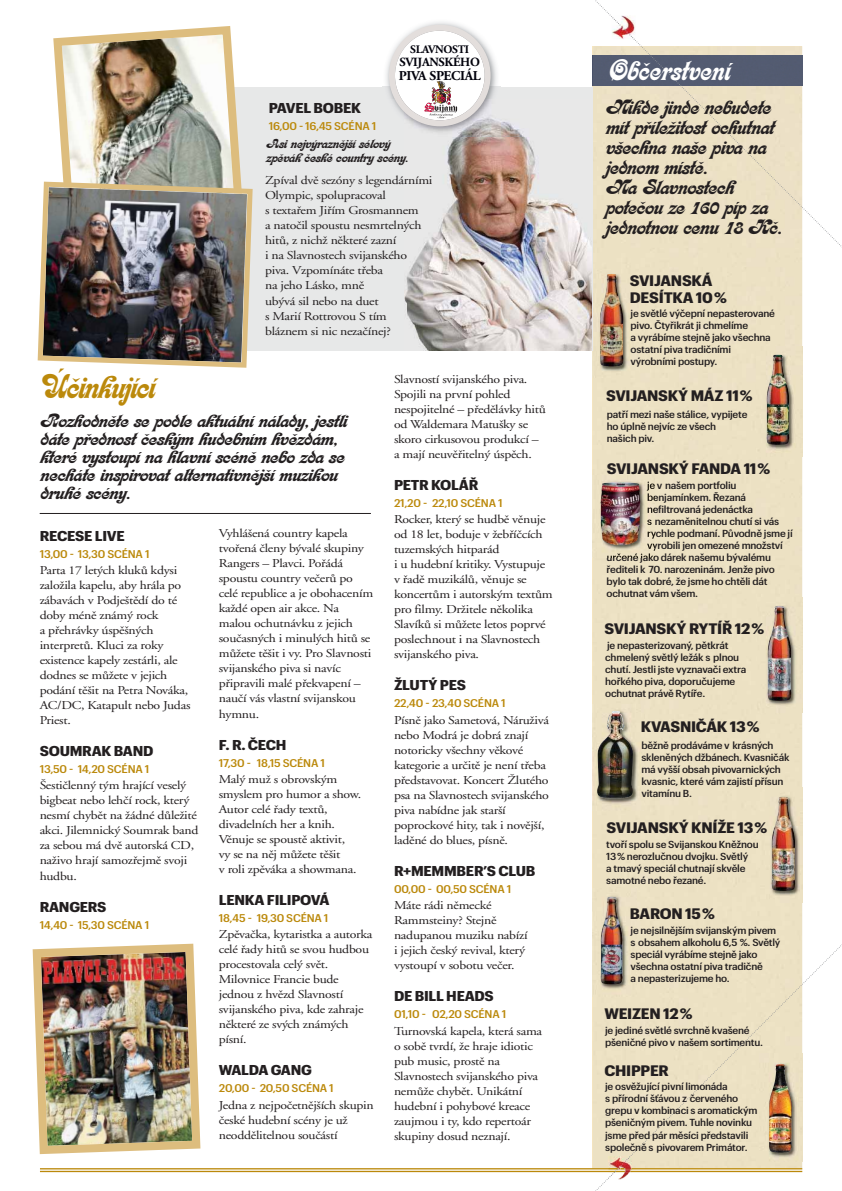
<style>
.page{position:relative;width:842px;height:1191px;background:#fff}
.page>*{position:absolute;margin:0;border:0;box-sizing:border-box;transform-origin:0 0}
.t1{font:35.7px "Kalligraphia DCE";letter-spacing:-.025em;color:#bb890b}
.t2{font:31px "Kalligraphia DCE";color:#fff}
.t3{font:22px/20px "Kalligraphia DCE";letter-spacing:-.02em;color:#231f20;scale:1.1 1}
.t4{font:20px/18px "Kalligraphia DCE";letter-spacing:-.02em;color:#231f20;scale:1.15 1}
.t5{font:700 14.9px/17px "Graphik Compact";letter-spacing:-.015em;color:#231f20;scale:1.15 1}
.t6{font:700 14px "Graphik Compact";letter-spacing:-.015em;color:#231f20;scale:1.15 1}
.t7{font:14px/14px "Kalligraphia DCE";letter-spacing:-.02em;color:#231f20;scale:1.15 1}
.t8{font:700 13.5px "Adobe Garamond CE";letter-spacing:-.025em;color:#00000b}
.t9{font:700 12.5px "Adobe Garamond CE";letter-spacing:-.025em;color:#00000b}
.t10{font:12px/15px "Adobe Garamond CE";letter-spacing:-.02em;color:#231f20;scale:1.15 1}
.t11{font:700 11.5px "Adobe Garamond CE";letter-spacing:-.025em;color:#00000b}
.t12{font:500 11px "Graphik Compact";letter-spacing:-.015em;color:#bb890b;scale:1.15 1}
.t13{font:500 10px/12px "Graphik Compact";letter-spacing:-.02em;color:#231f20;scale:1.15 1}
</style>
<div class="page">
<hr style="left:40px;top:513px;width:331px;height:1px;background:#231f20">
<img style="left:32px;top:943px;width:169px;height:212px">
<hr style="left:40px;top:1168px;width:762px;height:1px;background:#bb890b">
<hr style="left:40px;top:1170px;width:762px;height:2px;background:#bb890b">
<div style="left:223px;top:87px;width:369px;height:263px;background:#e7e8e8"></div>
<img style="left:405px;top:136px;width:177px;height:214px">
<img style="left:501px;top:122px;width:22px;height:14px">
<img style="left:53px;top:26px;width:188px;height:153px">
<img style="left:37px;top:179px;width:218px;height:189px">
<svg style="left:582px;top:0;width:260px;height:1191px"></svg>
<img style="left:612px;top:16px;width:23px;height:23px">
<img style="left:614px;top:19px;width:21px;height:20px">
<img style="left:608px;top:1156px;width:24px;height:23px">
<img style="left:609px;top:1156px;width:21px;height:21px">
<img style="left:760px;top:1054px;width:46px;height:108px">
<img style="left:769px;top:1064px;width:23px;height:88px">
<img style="left:383px;top:22px;width:118px;height:114px">
<svg style="left:389px;top:25px;width:102px;height:101px"></svg>
<p class="t6" style="left:269px;top:100px;width:82px">PAVEL BOBEK</p>
<p class="t12" style="left:269px;top:120px;width:95px">16,00 - 16,45 SCÉNA 1</p>
<p class="t11" style="left:410px;top:45px;width:60px">SLAVNOSTI</p>
<p class="t9" style="left:399px;top:58px;width:82px">SVIJANSKÉHO</p>
<p class="t8" style="left:399px;top:71px;width:84px">PIVA SPECIÁL</p>
<p class="t7" style="left:267px;top:138px;width:125px">Asi nejvýraznější sélový zpěvák české country scény.</p>
<p class="t10" style="left:265px;top:174px;width:147px">Zpíval dvě sezóny s legendárními<br>Olympic, spolupracoval<br>s textařem Jiřím Grosmannem<br>a natočil spoustu nesmrtelných hitů, z nichž některé zazní<br>i na Slavnostech svijanského piva. Vzpomínáte třeba<br>na jeho Lásko, mně<br>ubývá sil nebo na duet<br>s Marií Rottrovou S tím bláznem si nic nezačínej?</p>
<h1 class="t1" style="left:40px;top:376px;width:118px">Účinkující</h1>
<h3 class="t4" style="left:41px;top:414px;width:269px">Rozhodněte se podle aktuální nálady, jestli dáte přednost českým hudebním hvězdám, které vystoupí na hlavní scéně nebo zda se necháte inspirovat alternativnější muzikou druhé scény.</h3>
<p class="t6" style="left:40px;top:527px;width:76px">RECESE LIVE</p>
<p class="t12" style="left:40px;top:548px;width:97px">13,00 - 13,30 SCÉNA 1</p>
<p class="t10" style="left:40px;top:563px;width:133px">Parta 17 letých kluků kdysi založila kapelu, aby hrála po zábavách v Podještědí do té doby méně známý rock<br>a přehrávky úspěšných interpretů. Kluci za roky existence kapely zestárli, ale dodnes se můžete v jejich podání těšit na Petra Nováka,<br>AC/DC, Katapult nebo Judas<br>Priest.</p>
<p class="t6" style="left:40px;top:743px;width:100px">SOUMRAK BAND</p>
<p class="t12" style="left:40px;top:763px;width:97px">13,50 - 14,20 SCÉNA 1</p>
<p class="t10" style="left:40px;top:778px;width:140px">Šestičlenný tým hrající veselý bigbeat nebo lehčí rock, který nesmí chybět na žádné důležité akci. Jilemnický Soumrak band za sebou má dvě autorská CD, naživo hrají samozřejmě svoji hudbu.</p>
<p class="t6" style="left:40px;top:898px;width:60px">RANGERS</p>
<p class="t12" style="left:40px;top:919px;width:97px">14,40 - 15,30 SCÉNA 1</p>
<p class="t10" style="left:219px;top:526px;width:136px">Vyhlášená country kapela tvořená členy bývalé skupiny<br>Rangers – Plavci. Pořádá spoustu country večerů po celé republice a je obohacením každé open air akce. Na malou ochutnávku z jejich současných i minulých hitů se můžete těšit i vy. Pro Slavnosti svijanského piva si navíc připravili malé překvapení – naučí vás vlastní svijanskou hymnu.</p>
<p class="t6" style="left:219px;top:736px;width:60px">F. R. ČECH</p>
<p class="t12" style="left:219px;top:757px;width:94px">17,30 - 18,15 SCÉNA 1</p>
<p class="t10" style="left:219px;top:772px;width:125px">Malý muž s obrovským smyslem pro humor a show.<br>Autor celé řady textů, divadelních her a knih.<br>Věnuje se spoustě aktivit,<br>vy se na něj můžete těšit<br>v roli zpěváka a showmana.</p>
<p class="t6" style="left:219px;top:892px;width:98px">LENKA FILIPOVÁ</p>
<p class="t12" style="left:219px;top:912px;width:97px">18,45 - 19,30 SCÉNA 1</p>
<p class="t10" style="left:219px;top:927px;width:135px">Zpěvačka, kytaristka a autorka celé řady hitů se svou hudbou procestovala celý svět.<br>Milovnice Francie bude jednou z hvězd Slavností svijanského piva, kde zahraje některé ze svých známých písní.</p>
<p class="t6" style="left:219px;top:1062px;width:82px">WALDA GANG</p>
<p class="t12" style="left:219px;top:1083px;width:102px">20,00 - 20,50 SCÉNA 1</p>
<p class="t10" style="left:219px;top:1098px;width:136px">Jedna z nejpočetnějších skupin české hudební scény je už neoddělitelnou součástí</p>
<p class="t10" style="left:394px;top:372px;width:134px">Slavností svijanského piva.<br>Spojili na první pohled nespojitelné – předělávky hitů od Waldemara Matušky se skoro cirkusovou produkcí – a mají neuvěřitelný úspěch.</p>
<p class="t6" style="left:394px;top:477px;width:75px">PETR KOLÁŘ</p>
<p class="t12" style="left:394px;top:497px;width:96px">21,20 - 22,10 SCÉNA 1</p>
<p class="t10" style="left:394px;top:512px;width:140px">Rocker, který se hudbě věnuje od 18 let, boduje v žebříčcích tuzemských hitparád<br>i u hudební kritiky. Vystupuje v řadě muzikálů, věnuje se koncertům i autorským textům pro filmy. Držitele několika<br>Slavíků si můžete letos poprvé poslechnout i na Slavnostech svijanského piva.</p>
<p class="t6" style="left:394px;top:677px;width:64px">ŽLUTÝ PES</p>
<p class="t12" style="left:394px;top:698px;width:99px">22,40 - 23,40 SCÉNA 1</p>
<p class="t10" style="left:394px;top:713px;width:136px">Písně jako Sametová, Náruživá nebo Modrá je dobrá znají notoricky všechny věkové kategorie a určitě je není třeba představovat. Koncert Žlutého psa na Slavnostech svijanského piva nabídne jak starší poprockové hity, tak i novější, laděné do blues, písně.</p>
<p class="t6" style="left:394px;top:863px;width:124px">R+MEMMBER’S CLUB</p>
<p class="t12" style="left:394px;top:883px;width:104px">00,00 - 00,50 SCÉNA 1</p>
<p class="t10" style="left:394px;top:898px;width:118px">Máte rádi německé<br>Rammsteiny? Stejně nadupanou muziku nabízí i jejich český revival, který vystoupí v sobotu večer.</p>
<p class="t6" style="left:394px;top:988px;width:88px">DE BILL HEADS</p>
<p class="t12" style="left:394px;top:1009px;width:99px">01,10 - 02,20 SCÉNA 1</p>
<p class="t10" style="left:394px;top:1024px;width:130px">Turnovská kapela, která sama o sobě tvrdí, že hraje idiotic pub music, prostě na<br>Slavnostech svijanského piva nemůže chybět. Unikátní hudební i pohybové kreace zaujmou i ty, kdo repertoár skupiny dosud neznají.</p>
<h2 class="t2" style="left:608px;top:61px;width:124px">Občerstvení</h2>
<h3 class="t3" style="left:606px;top:99px;width:162px">Nikde jinde nebudete mít příležitost ochutnat všechna naše piva na jednom místě.<br>Na Slavnostech potečou ze 160 píp za jednotnou cenu 18 Kč.</h3>
<p class="t5" style="left:630px;top:272px;width:86px">SVIJANSKÁ<br>DESÍTKA 10%</p>
<p class="t13" style="left:630px;top:308px;width:127px">je světlé výčepní nepasterované pivo. Čtyřikrát ji chmelíme<br>a vyrábíme stejně jako všechna ostatní piva tradičními výrobními postupy.</p>
<p class="t5" style="left:606px;top:387px;width:129px">SVIJANSKÝ MÁZ 11%</p>
<p class="t13" style="left:607px;top:409px;width:124px">patří mezi naše stálice, vypijete ho úplně nejvíc ze všech našich piv.</p>
<p class="t5" style="left:607px;top:460px;width:144px">SVIJANSKÝ FANDA 11%</p>
<p class="t13" style="left:647px;top:480px;width:79px">je v našem portfoliu</p>
<p class="t13" style="left:647px;top:492px;width:88px">benjamínkem. Řezaná</p>
<p class="t13" style="left:647px;top:504px;width:94px">nefiltrovaná jedenáctka</p>
<p class="t13" style="left:647px;top:516px;width:117px">s nezaměnitelnou chutí si vás</p>
<p class="t13" style="left:647px;top:528px;width:128px">rychle podmaní. Původně jsme jí</p>
<p class="t13" style="left:647px;top:540px;width:120px">vyrobili jen omezené množství</p>
<p class="t13" style="left:607px;top:552px;width:145px">určené jako dárek našemu bývalému</p>
<p class="t13" style="left:607px;top:564px;width:148px">řediteli k 70. narozeninám. Jenže pivo</p>
<p class="t13" style="left:607px;top:576px;width:141px">bylo tak dobré, že jsme ho chtěli dát</p>
<p class="t13" style="left:607px;top:588px;width:81px">ochutnat vám všem.</p>
<p class="t5" style="left:604px;top:621px;width:140px">SVIJANSKÝ RYTÍŘ 12%</p>
<p class="t13" style="left:605px;top:640px;width:124px">je nepasterizovaný, pětkrát chmelený světlý ležák s plnou chutí. Jestli jste vyznavači extra hořkého piva, doporučujeme ochutnat právě Rytíře.</p>
<p class="t5" style="left:641px;top:718px;width:105px">KVASNIČÁK 13%</p>
<p class="t13" style="left:641px;top:740px;width:130px">běžně prodáváme v krásných skleněných džbánech. Kvasničák má vyšší obsah pivovarnických kvasnic, které vám zajistí přísun vitamínu B.</p>
<p class="t5" style="left:606px;top:819px;width:141px">SVIJANSKÝ KNÍŽE 13%</p>
<p class="t13" style="left:606px;top:839px;width:134px">tvoří spolu se Svijanskou Kněžnou<br>13% nerozlučnou dvojku. Světlý<br>a tmavý speciál chutnají skvěle samotné nebo řezané.</p>
<p class="t5" style="left:630px;top:905px;width:75px">BARON 15%</p>
<p class="t13" style="left:630px;top:924px;width:132px">je nejsilnějším svijanským pivem s obsahem alkoholu 6,5 %. Světlý speciál vyrábíme stejně jako všechna ostatní piva tradičně<br>a nepasterizujeme ho.</p>
<p class="t5" style="left:604px;top:1005px;width:78px">WEIZEN 12%</p>
<p class="t13" style="left:605px;top:1024px;width:139px">je jediné světlé svrchně kvašené pšeničné pivo v našem sortimentu.</p>
<p class="t5" style="left:604px;top:1062px;width:57px">CHIPPER</p>
<p class="t13" style="left:605px;top:1081px;width:134px">je osvěžující pivní limonáda<br>s přírodní šťávou z červeného grepu v kombinaci s aromatickým pšeničným pivem. Tuhle novinku jsme před pár měsíci představili společně s pivovarem Primátor.</p>
</div>
